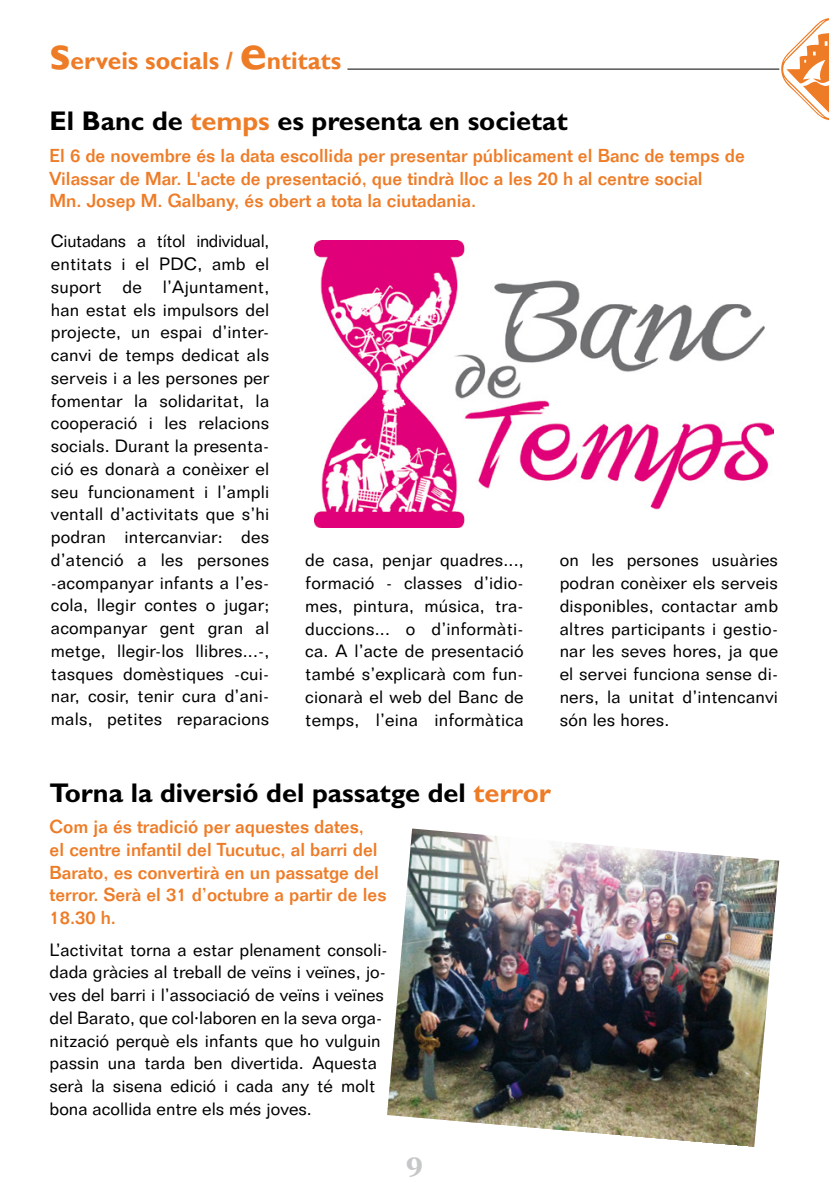
<style>
.page{position:relative;width:829px;height:1191px;background:#fff}
.page>*{position:absolute;margin:0;border:0;box-sizing:border-box;transform-origin:0 0}
.t1{font:700 27.12px "Gill Sans";color:#000}
.t2{font:700 26.95px "Georgia";color:#c6c7c8}
.t3{font:700 24.5px "Gill Sans";color:#ee7c27}
.t4{font:500 18.38px/22.8px "Folio";color:#ee7c27}
.t5{font:17.5px/22.8px "Folio BT";color:#000;text-align:justify}
.s1{font-size:49px}
.s2{color:#ee7c27}
</style>
<div class="page">
<svg style="left:781px;top:18px;width:47px;height:102px"></svg>
<hr style="left:347px;top:69px;width:432px;height:1px;background:#000">
<img style="left:387px;top:828px;width:392px;height:319px">
<img style="left:314px;top:241px;width:459px;height:287px">
<h3 class="t3" style="left:50px;top:46px;width:293px"><span class="s1">s</span>erveis socials / <span class="s1">e</span>ntitats</h3>
<h1 class="t1" style="left:50px;top:105px;width:519px">El Banc de <span class="s2">temps</span> es presenta en societat</h1>
<p class="t4" style="left:50px;top:144px;width:696px">El 6 de novembre és la data escollida per presentar públicament el Banc de temps de<br>Vilassar de Mar. L'acte de presentació, que tindrà lloc a les 20 h al centre social<br>Mn. Josep M. Galbany, és obert a tota la ciutadania.</p>
<p class="t5" style="left:51px;top:229px;width:220px">Ciutadans a títol individual, entitats i el PDC, amb el suport de l’Ajuntament, han estat els impulsors del projecte, un espai d’inter&shy;canvi de temps dedicat als serveis i a les persones per fomentar la solidaritat, la cooperació i les relacions socials. Durant la presenta&shy;ció es donarà a conèixer el seu funcionament i l’ampli ventall d’activitats que s’hi podran intercanviar: des d’atenció a les persones -acompanyar infants a l’es&shy;cola, llegir contes o jugar; acompanyar gent gran al metge, llegir-los llibres...-, tasques domèstiques -cui&shy;nar, cosir, tenir cura d’ani&shy;mals, petites reparacions</p>
<p class="t5" style="left:305px;top:548px;width:220px">de casa, penjar quadres..., formació - classes d’idio&shy;mes, pintura, música, tra&shy;duccions... o d’informàti&shy;ca. A l’acte de presentació també s’explicarà com fun&shy;cionarà el web del Banc de temps, l’eina informàtica</p>
<p class="t5" style="left:559px;top:548px;width:220px">on les persones usuàries podran conèixer els serveis disponibles, contactar amb altres participants i gestio&shy;nar les seves hores, ja que el servei funciona sense di&shy;ners, la unitat d’intencanvi són les hores.</p>
<h1 class="t1" style="left:50px;top:776px;width:503px">Torna la diversió del passatge del <span class="s2">terror</span></h1>
<p class="t4" style="left:50px;top:815px;width:338px">Com ja és tradició per aquestes dates,<br>el centre infantil del Tucutuc, al barri del Barato, es convertirà en un passatge del terror. Serà el 31 d’octubre a partir de les 18.30 h.</p>
<p class="t5" style="left:50px;top:938px;width:339px;text-align:left">L’activitat torna a estar plenament consoli&shy;dada gràcies al treball de veïns i veïnes, jo&shy;ves del barri i l’associació de veïns i veïnes del Barato, que col·laboren en la seva orga&shy;nització perquè els infants que ho vulguin passin una tarda ben divertida. Aquesta serà la sisena edició i cada any té molt bona acollida entre els més joves.</p>
<h2 class="t2" style="left:406px;top:1145px;width:19px">9</h2>
</div>
